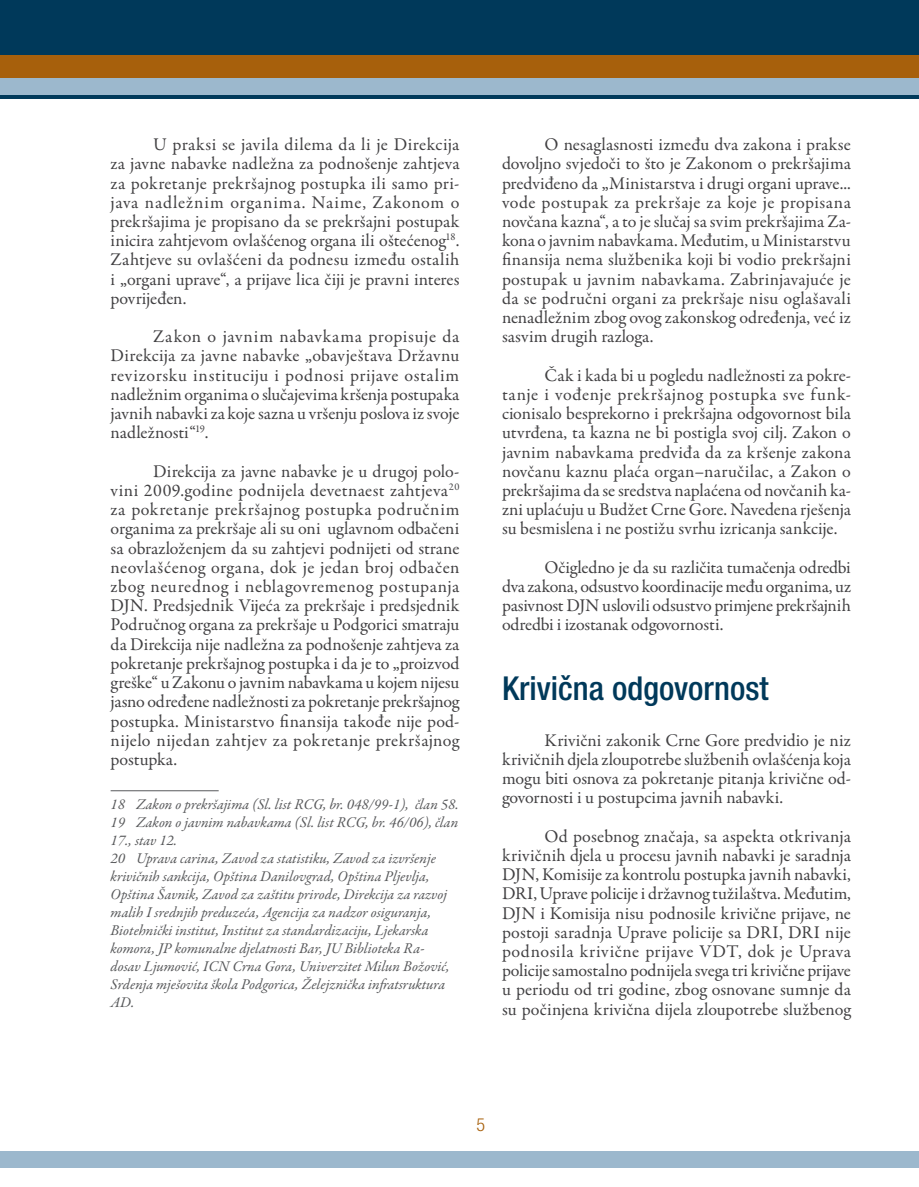
<style>
.page{position:relative;width:919px;height:1187px;background:#fff}
.page>*{position:absolute;margin:0;border:0;box-sizing:border-box;transform-origin:0 0}
.t1{font:500 condensed 33px "Helvetica Neue LT Pro";color:#00395a}
.t2{font:18px/19.2px "Garamond Premr Pro";color:#414042;text-align:justify}
.t3{font:300 condensed 18px "Helvetica Neue LT Pro";color:#a7600c}
.t4{font:italic 15px/18px "Garamond Premr Pro";color:#58595b}
</style>
<div class="page">
<div style="left:0;top:0;width:918px;height:99px;background:#00395a"></div>
<div style="left:0;top:56px;width:918px;height:22px;background:#a7600c"></div>
<div style="left:0;top:78px;width:918px;height:17px;background:#9cb8cd"></div>
<div style="left:0;top:1151px;width:918px;height:17px;background:#9cb8cd"></div>
<hr style="left:111px;top:790px;width:108px;height:1px;background:#58595b">
<p class="t2" style="left:111px;top:135px;width:350px;text-indent:43px">U praksi se javila dilema da li je Direkcija za javne nabavke nadležna za podnošenje zahtjeva za pokretanje prekršajnog postupka ili samo pri&shy;java nadležnim organima. Naime, Zakonom o prekršajima je propisano da se prekršajni postupak inicira zahtjevom ovlašćenog organa ili oštećenog<sup>18</sup>.<br>Zahtjeve su ovlašćeni da podnesu između ostalih i „organi uprave“, a prijave lica čiji je pravni interes povrijeđen.</p>
<p class="t2" style="left:111px;top:327px;width:350px;text-indent:43px">Zakon o javnim nabavkama propisuje da Direkcija za javne nabavke „obavještava Državnu revizorsku instituciju i podnosi prijave ostalim nadležnim organima o slučajevima kršenja postupaka javnih nabavki za koje sazna u vršenju poslova iz svoje nadležnosti“<sup>19</sup>.</p>
<p class="t2" style="left:111px;top:462px;width:350px;text-indent:43px">Direkcija za javne nabavke je u drugoj polo&shy;vini 2009.godine podnijela devetnaest zahtjeva<sup>20 </sup>za pokretanje prekršajnog postupka područnim organima za prekršaje ali su oni uglavnom odbačeni sa obrazloženjem da su zahtjevi podnijeti od strane neovlašćenog organa, dok je jedan broj odbačen zbog neurednog i neblagovremenog postupanja DJN. Predsjednik Vijeća za prekršaje i predsjednik Područnog organa za prekršaje u Podgorici smatraju da Direkcija nije nadležna za podnošenje zahtjeva za pokretanje prekršajnog postupka i da je to „proizvod greške“ u Zakonu o javnim nabavkama u kojem nijesu jasno određene nadležnosti za pokretanje prekršajnog postupka. Ministarstvo finansija takođe nije pod&shy;nijelo nijedan zahtjev za pokretanje prekršajnog postupka.</p>
<p class="t4" style="left:111px;top:795px;width:350px">18 Zakon o prekršajima (Sl. list RCG, br. 048/99-1), član 58.<br>19 Zakon o javnim nabavkama (Sl. list RCG, br. 46/06), član 17., stav 12.<br>20 Uprava carina, Zavod za statistiku, Zavod za izvršenje krivičnih sankcija, Opština Danilovgrad, Opština Pljevlja, Opština Šavnik, Zavod za zaštitu prirode, Direkcija za razvoj malih I srednjih preduzeća, Agencija za nadzor osiguranja, Biotehnički institut, Institut za standardizaciju, Ljekarska komora, JP komunalne djelatnosti Bar, JU Biblioteka Ra-<br>dosav Ljumović, ICN Crna Gora, Univerzitet Milun Božović, Srdenja mješovita škola Podgorica, Želejznička infratsruktura AD.</p>
<p class="t2" style="left:502px;top:135px;width:350px;text-indent:43px">O nesaglasnosti između dva zakona i prakse dovoljno svjedoči to što je Zakonom o prekršajima predviđeno da „Ministarstva i drugi organi uprave... vode postupak za prekršaje za koje je propisana novčana kazna“, a to je slučaj sa svim prekršajima Za&shy;kona o javnim nabavkama. Međutim, u Ministarstvu finansija nema službenika koji bi vodio prekršajni postupak u javnim nabavkama. Zabrinjavajuće je da se područni organi za prekršaje nisu oglašavali nenadležnim zbog ovog zakonskog određenja, već iz sasvim drugih razloga.</p>
<p class="t2" style="left:502px;top:366px;width:350px;text-indent:43px">Čak i kada bi u pogledu nadležnosti za pokre&shy;tanje i vođenje prekršajnog postupka sve funk&shy;cionisalo besprekorno i prekršajna odgovornost bila utvrđena, ta kazna ne bi postigla svoj cilj. Zakon o javnim nabavkama predviđa da za kršenje zakona novčanu kaznu plaća organ–naručilac, a Zakon o prekršajima da se sredstva naplaćena od novčanih ka&shy;zni uplaćuju u Budžet Crne Gore. Navedena rješenja su besmislena i ne postižu svrhu izricanja sankcije.</p>
<p class="t2" style="left:502px;top:558px;width:350px;text-indent:43px">Očigledno je da su različita tumačenja odredbi dva zakona, odsustvo koordinacije među organima, uz pasivnost DJN uslovili odsustvo primjene prekršajnih odredbi i izostanak odgovornosti.</p>
<h1 class="t1" style="left:502px;top:668px;width:268px">Krivična odgovornost</h1>
<p class="t2" style="left:502px;top:730px;width:350px;text-indent:43px">Krivični zakonik Crne Gore predvidio je niz krivičnih djela zloupotrebe službenih ovlašćenja koja mogu biti osnova za pokretanje pitanja krivične od&shy;govornosti i u postupcima javnih nabavki.</p>
<p class="t2" style="left:502px;top:826px;width:350px;text-indent:43px">Od posebnog značaja, sa aspekta otkrivanja krivičnih djela u procesu javnih nabavki je saradnja DJN, Komisije za kontrolu postupka javnih nabavki, DRI, Uprave policije i državnog tužilaštva. Međutim, DJN i Komisija nisu podnosile krivične prijave, ne postoji saradnja Uprave policije sa DRI, DRI nije podnosila krivične prijave VDT, dok je Uprava policije samostalno podnijela svega tri krivične prijave u periodu od tri godine, zbog osnovane sumnje da su počinjena krivična dijela zloupotrebe službenog</p>
<p class="t3" style="left:476px;top:1114px;width:10px">5</p>
</div>
